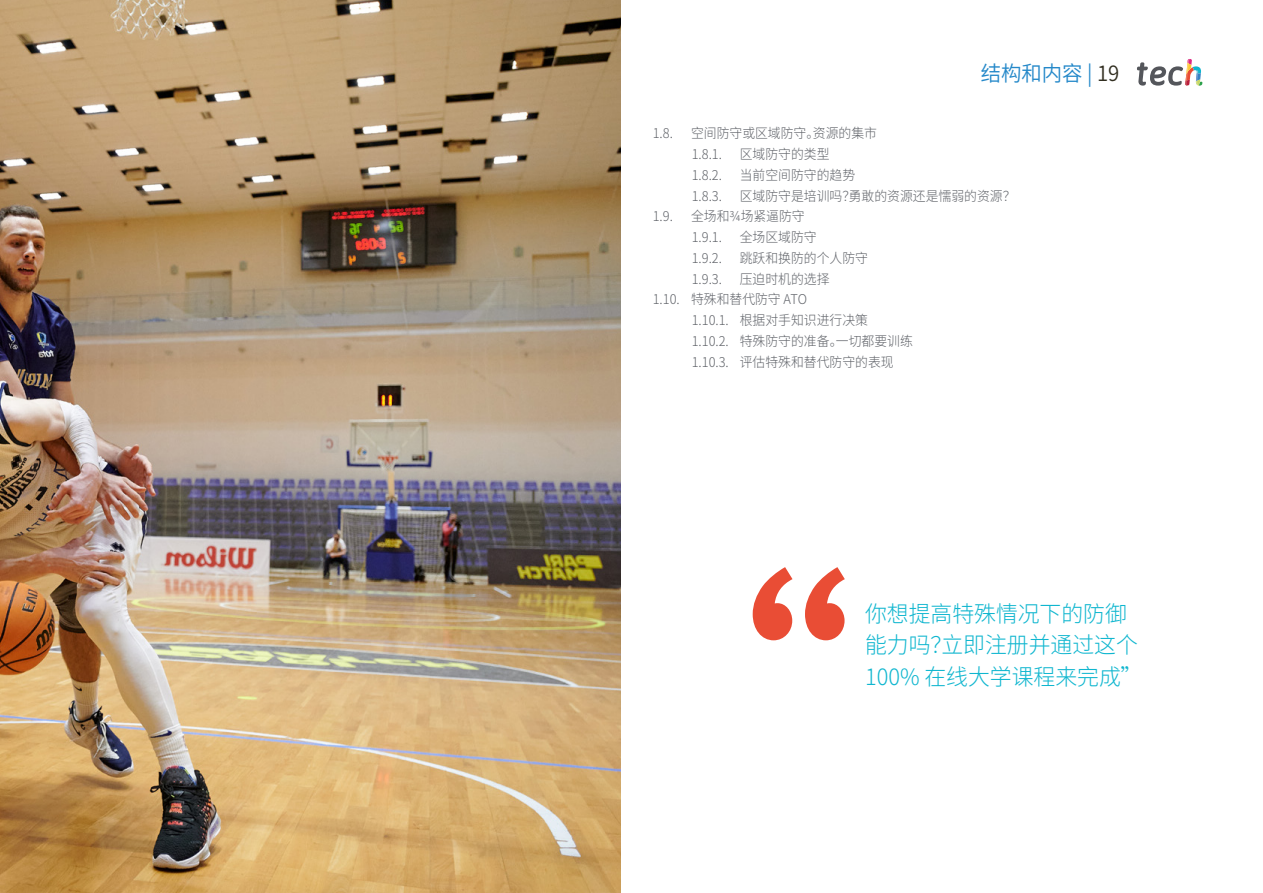
<style>
.page{position:relative;width:1263px;height:893px;background:#fff}
.page>*{position:absolute;margin:0;border:0;box-sizing:border-box;transform-origin:0 0}
.t1{font:300 22.5px/31.5px "Source Han Sans CN";color:#0fb6cf}
.t2{font:21px "Source Han Sans CN";color:#2488c9}
.t3{font:300 13.5px/20.7px "Source Han Sans CN";color:#61646a;scale:.95 1}
.s1{color:#312e20}
</style>
<div class="page">
<svg style="left:1137px;top:59px;width:65px;height:27px"></svg>
<img style="left:0;top:0;width:621px;height:893px">
<svg style="left:753px;top:567px;width:92px;height:73px"></svg>
<p class="t3" style="left:653px;top:123px;width:23px">1.8.</p>
<p class="t3" style="left:691px;top:123px;width:197px">空间防守或区域防守。资源的集市<br>1.8.1.</p>
<p class="t3" style="left:740px;top:144px;width:96px">区域防守的类型</p>
<h2 class="t2" style="left:981px;top:61px;width:140px">结构和内容 | <span class="s1">19</span></h2>
<p class="t3" style="left:692px;top:165px;width:33px">1.8.2.</p>
<p class="t3" style="left:740px;top:165px;width:123px">当前空间防守的趋势</p>
<p class="t3" style="left:692px;top:186px;width:33px">1.8.3.</p>
<p class="t3" style="left:740px;top:186px;width:292px">区域防守是培训吗？勇敢的资源还是懦弱的资源？</p>
<p class="t3" style="left:653px;top:206px;width:23px">1.9.</p>
<p class="t3" style="left:691px;top:206px;width:121px">全场和¾场紧逼防守<br>1.9.1.</p>
<p class="t3" style="left:740px;top:227px;width:83px">全场区域防守</p>
<p class="t3" style="left:692px;top:248px;width:33px">1.9.2.</p>
<p class="t3" style="left:740px;top:248px;width:137px">跳跃和换防的个人防守</p>
<p class="t3" style="left:692px;top:269px;width:33px">1.9.3.</p>
<p class="t3" style="left:653px;top:269px;width:188px;text-indent:87px">压迫时机的选择<br>1.10. 特殊和替代防守 ATO</p>
<p class="t3" style="left:692px;top:310px;width:234px">1.10.1. 根据对手知识进行决策<br>1.10.2. 特殊防守的准备。一切都要训练<br>1.10.3. 评估特殊和替代防守的表现</p>
<h1 class="t1" style="left:865px;top:598px;width:279px">你想提高特殊情况下的防御能力吗？立即注册并通过这个<br>100% 在线大学课程来完成”</h1>
</div>
